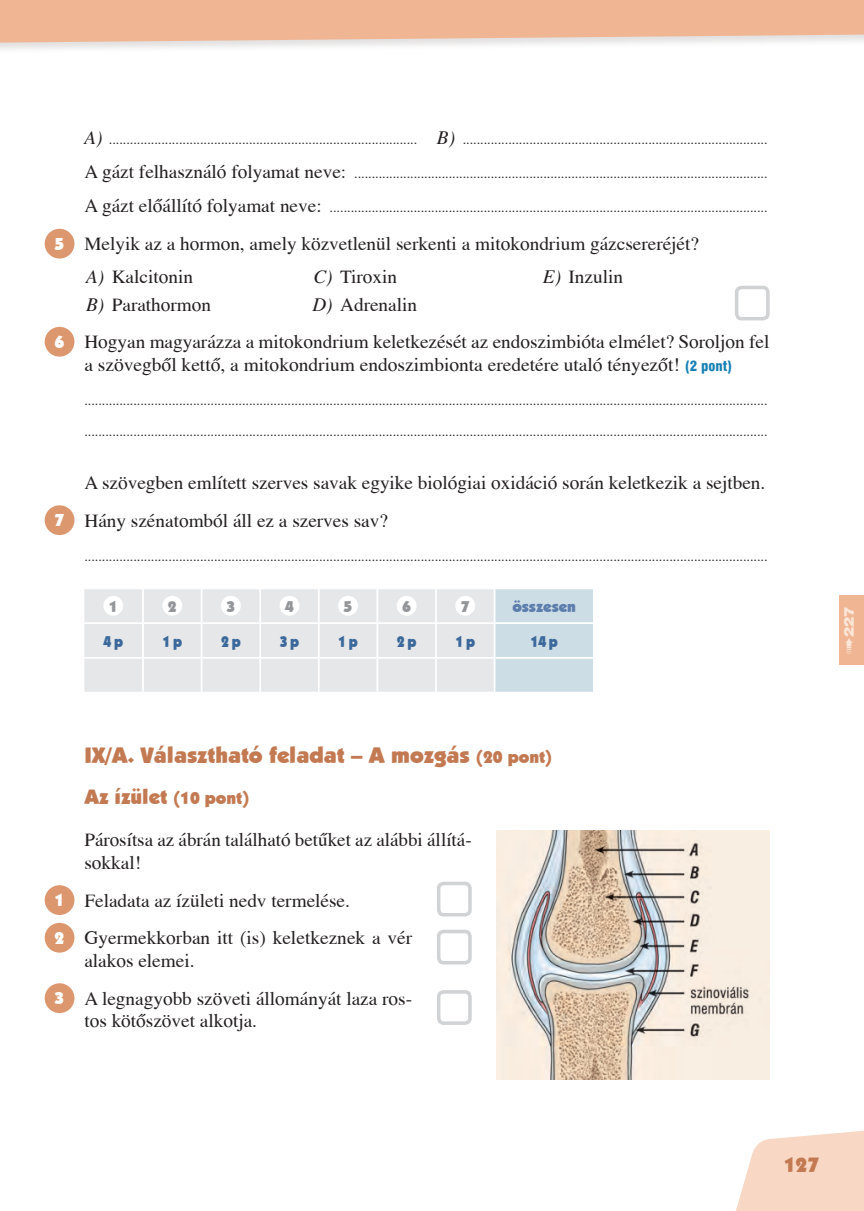
<style>
.page{position:relative;width:864px;height:1211px;background:#fff}
.page>*{position:absolute;margin:0;border:0;box-sizing:border-box;transform-origin:0 0}
.feladatsor_cím_3{font:22.75px "Kabel Ult HU Ultra";color:#c37a52}
.feladatsor_alcím{font:21px "Kabel Ult HU Ultra";color:#c37a52}
.feladat{font:19.25px/22.8px "Toronto Mozaik";color:#231f20}
.feladat_első{font:19.25px "Toronto Mozaik";color:#231f20}
.feladat_alpont_3_has{font:19.25px "Toronto Mozaik";color:#231f20}
.t1{font:17.5px/37.6px "Kabel Ult HU Ultra";color:#fff}
.pontozás_táblázat{font:15.75px "Kabel Ult HU Ultra";color:#3b699b;scale:.9 1}
.pontozás_táblázat_fe{font:15.75px "Kabel Ult HU Ultra";color:#5d7eac}
.t2{font:15.75px "Kabel Ult HU Ultra";color:#939598}
.pontozott_sor{font:14px "Toronto Mozaik";color:#231f20}
.pontozott_sor_2_hasá{font:14px "Toronto Mozaik";color:#231f20}
.t3{font:13.47px "Swiss 721 Black HU Normal";color:#fbe7d9;scale:1.18 1}
.s1{font-style:italic;font-size:19.25px}
.s2{font-size:19.25px}
.s3{font-style:italic}
.s4{font-family:"Swiss 721 Black Condensed HU Normal";font-size:14px;color:#1881b4}
.s5{font-size:17.5px}
</style>
<div class="page">
<svg style="left:0;top:0;width:863px;height:49px;background:#efc2a7"></svg>
<div style="left:84px;top:589px;width:409px;height:102px;background:#e6e7e9"></div>
<div style="left:495px;top:589px;width:97px;height:102px;background:#cddde6"></div>
<hr style="left:142px;top:589px;width:2px;height:33px;background:#fff">
<hr style="left:201px;top:589px;width:1px;height:33px;background:#fff">
<hr style="left:259px;top:589px;width:2px;height:33px;background:#fff">
<hr style="left:318px;top:589px;width:1px;height:33px;background:#fff">
<hr style="left:376px;top:589px;width:2px;height:33px;background:#fff">
<hr style="left:435px;top:589px;width:1px;height:33px;background:#fff">
<hr style="left:84px;top:622px;width:59px;height:2px;background:#fff">
<hr style="left:143px;top:622px;width:58px;height:2px;background:#fff">
<hr style="left:142px;top:624px;width:2px;height:33px;background:#fff">
<hr style="left:201px;top:622px;width:59px;height:2px;background:#fff">
<hr style="left:201px;top:624px;width:1px;height:33px;background:#fff">
<hr style="left:260px;top:622px;width:58px;height:2px;background:#fff">
<hr style="left:259px;top:624px;width:2px;height:33px;background:#fff">
<hr style="left:318px;top:622px;width:59px;height:2px;background:#fff">
<hr style="left:318px;top:624px;width:1px;height:33px;background:#fff">
<hr style="left:377px;top:622px;width:59px;height:2px;background:#fff">
<hr style="left:376px;top:624px;width:2px;height:33px;background:#fff">
<hr style="left:436px;top:622px;width:58px;height:2px;background:#fff">
<hr style="left:435px;top:624px;width:1px;height:33px;background:#fff">
<hr style="left:494px;top:622px;width:100px;height:2px;background:#fff">
<hr style="left:84px;top:657px;width:59px;height:1px;background:#fff">
<hr style="left:143px;top:657px;width:58px;height:1px;background:#fff">
<hr style="left:142px;top:658px;width:2px;height:33px;background:#fff">
<hr style="left:201px;top:657px;width:59px;height:1px;background:#fff">
<hr style="left:201px;top:658px;width:1px;height:33px;background:#fff">
<hr style="left:260px;top:657px;width:58px;height:1px;background:#fff">
<hr style="left:259px;top:658px;width:2px;height:33px;background:#fff">
<hr style="left:318px;top:657px;width:59px;height:1px;background:#fff">
<hr style="left:318px;top:658px;width:1px;height:33px;background:#fff">
<hr style="left:377px;top:657px;width:59px;height:1px;background:#fff">
<hr style="left:376px;top:658px;width:2px;height:33px;background:#fff">
<hr style="left:436px;top:657px;width:58px;height:1px;background:#fff">
<hr style="left:435px;top:658px;width:1px;height:33px;background:#fff">
<hr style="left:494px;top:657px;width:100px;height:1px;background:#fff">
<div style="left:103px;top:596px;width:20px;height:19px;background:#fff;border-radius:50%"></div>
<div style="left:162px;top:596px;width:20px;height:19px;background:#fff;border-radius:50%"></div>
<div style="left:221px;top:596px;width:20px;height:19px;background:#fff;border-radius:50%"></div>
<div style="left:279px;top:596px;width:20px;height:19px;background:#fff;border-radius:50%"></div>
<div style="left:338px;top:596px;width:20px;height:19px;background:#fff;border-radius:50%"></div>
<div style="left:396px;top:596px;width:20px;height:19px;background:#fff;border-radius:50%"></div>
<div style="left:455px;top:596px;width:20px;height:19px;background:#fff;border-radius:50%"></div>
<div style="left:45px;top:229px;width:29px;height:29px;background:#dd976e;border-radius:50%"></div>
<div style="left:734px;top:286px;width:35px;height:34px;border:4px solid #d1d2d4;border-radius:5px"></div>
<div style="left:45px;top:327px;width:29px;height:29px;background:#dd976e;border-radius:50%"></div>
<div style="left:45px;top:505px;width:29px;height:30px;background:#dd976e;border-radius:50%"></div>
<img style="left:496px;top:830px;width:273px;height:249px">
<div style="left:45px;top:885px;width:29px;height:30px;background:#dd976e;border-radius:50%"></div>
<div style="left:437px;top:881px;width:34px;height:35px;border:4px solid #d1d2d4;border-radius:5px"></div>
<div style="left:45px;top:922px;width:29px;height:30px;background:#dd976e;border-radius:50%"></div>
<div style="left:437px;top:929px;width:34px;height:35px;border:4px solid #d1d2d4;border-radius:5px"></div>
<div style="left:45px;top:983px;width:29px;height:30px;background:#dd976e;border-radius:50%"></div>
<div style="left:437px;top:990px;width:34px;height:34px;border:4px solid #d1d2d4;border-radius:5px"></div>
<div style="left:838px;top:595px;width:25px;height:70px;background:#f0b694"></div>
<svg style="left:736px;top:1130px;width:128px;height:81px;background:#f9ddcc"></svg>
<p class="t1" style="left:54px;top:224px;width:11px">5</p>
<p class="t1" style="left:54px;top:322px;width:11px">6</p>
<p class="t1" style="left:54px;top:501px;width:11px">7</p>
<p class="pontozott_sor_2_hasá" style="left:84px;top:132px;width:684px"><span class="s1">A)</span> ........................................................................................ <span class="s1">B)</span> .......................................................................................</p>
<p class="pontozott_sor" style="left:84px;top:166px;width:684px"><span class="s2">A gázt felhasználó folyamat neve:</span> ......................................................................................................................</p>
<p class="pontozott_sor" style="left:84px;top:200px;width:684px"><span class="s2">A gázt előállító folyamat neve:</span> .............................................................................................................................</p>
<p class="feladat" style="left:84px;top:232px;width:615px">Melyik az a hormon, amely közvetlenül serkenti a mitokondrium gázcsereréjét?</p>
<p class="feladat_alpont_3_has" style="left:86px;top:265px;width:108px"><span class="s3">A)</span> Kalcitonin</p>
<p class="feladat_alpont_3_has" style="left:313px;top:265px;width:85px"><span class="s3">C)</span> Tiroxin</p>
<p class="feladat_alpont_3_has" style="left:542px;top:265px;width:82px"><span class="s3">E)</span> Inzulin</p>
<p class="feladat_alpont_3_has" style="left:86px;top:293px;width:126px"><span class="s3">B)</span> Parathormon</p>
<p class="feladat_alpont_3_has" style="left:312px;top:293px;width:106px"><span class="s3">D)</span> Adrenalin</p>
<p class="feladat" style="left:84px;top:330px;width:686px">Hogyan magyarázza a mitokondrium keletkezését az endoszimbióta elmélet? Soroljon fel a szövegből kettő, a mitokondrium endoszimbionta eredetére utaló tényezőt! <span class="s4">(2 pont)</span></p>
<p class="pontozott_sor" style="left:84px;top:392px;width:684px">...................................................................................................................................................................................................</p>
<p class="pontozott_sor" style="left:84px;top:424px;width:684px">...................................................................................................................................................................................................</p>
<p class="feladat_első" style="left:84px;top:471px;width:682px">A szövegben említett szerves savak egyike biológiai oxidáció során keletkezik a sejtben.</p>
<p class="feladat" style="left:84px;top:508px;width:305px">Hány szénatomból áll ez a szerves sav?</p>
<p class="pontozott_sor" style="left:84px;top:548px;width:684px">...................................................................................................................................................................................................</p>
<p class="t2" style="left:109px;top:596px;width:10px">1</p>
<p class="t2" style="left:168px;top:596px;width:10px">2</p>
<p class="t2" style="left:226px;top:596px;width:10px">3</p>
<p class="t2" style="left:285px;top:596px;width:10px">4</p>
<p class="t2" style="left:343px;top:596px;width:10px">5</p>
<p class="t2" style="left:402px;top:596px;width:10px">6</p>
<p class="t2" style="left:460px;top:596px;width:10px">7</p>
<p class="pontozás_táblázat_fe" style="left:512px;top:596px;width:65px">összesen</p>
<p class="pontozás_táblázat" style="left:103px;top:631px;width:23px">4 p</p>
<p class="pontozás_táblázat" style="left:162px;top:631px;width:23px">1 p</p>
<p class="pontozás_táblázat" style="left:221px;top:631px;width:23px">2 p</p>
<p class="pontozás_táblázat" style="left:279px;top:631px;width:23px">3 p</p>
<p class="pontozás_táblázat" style="left:338px;top:631px;width:23px">1 p</p>
<p class="pontozás_táblázat" style="left:396px;top:631px;width:23px">2 p</p>
<p class="pontozás_táblázat" style="left:455px;top:631px;width:23px">1 p</p>
<p class="pontozás_táblázat" style="left:530px;top:631px;width:32px">14 p</p>
<p class="t1" style="left:54px;top:880px;width:11px">1<br>2</p>
<p class="t1" style="left:54px;top:978px;width:11px">3</p>
<p class="feladatsor_cím_3" style="left:84px;top:741px;width:469px">IX/A. Választható feladat – A mozgás <span class="s5">(20 pont)</span></p>
<p class="feladatsor_alcím" style="left:84px;top:783px;width:166px">Az ízület <span class="s5">(10 pont)</span></p>
<p class="feladat" style="left:84px;top:828px;width:388px">Párosítsa az ábrán található betűket az alábbi állítá&shy;sokkal!</p>
<p class="feladat" style="left:84px;top:888px;width:267px">Feladata az ízületi nedv termelése.</p>
<p class="feladat" style="left:84px;top:926px;width:329px">Gyermekkorban itt (is) keletkeznek a vér alakos elemei.</p>
<p class="feladat" style="left:84px;top:986px;width:329px">A legnagyobb szöveti állományát laza ros&shy;tos kötőszövet alkotja.</p>
<p class="t3" style="left:840px;top:637px;width:28px;rotate:-90deg">227</p>
<h2 class="feladatsor_alcím" style="left:783px;top:1152px;width:37px">127</h2>
</div>
